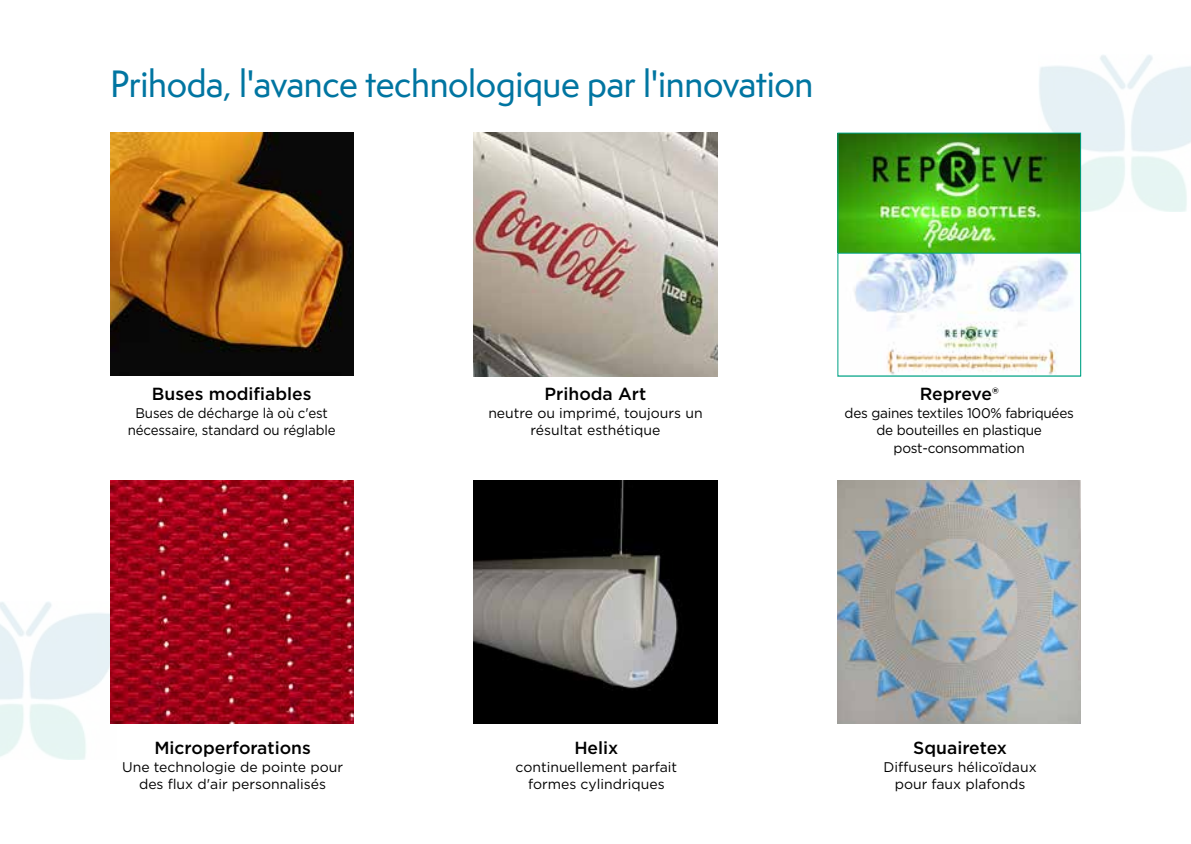
<style>
.page{position:relative;width:1191px;height:844px;background:#fff}
.page>*{position:absolute;margin:0;border:0;box-sizing:border-box;transform-origin:0 0}
.t1{font:500 35px "Semplicita Pro";letter-spacing:-.01em;color:#0075a1;scale:.96 1}
.t2{font:500 17.5px "Gotham";color:#000}
.t3{font:14px/17.5px "Gotham";color:#000;text-align:center}
.t4{font:14px/17.5px "Gotham";letter-spacing:-.02em;color:#000;text-align:center}
.t5{font:14px/17.5px "Gotham";color:#000;text-align:center;scale:.95 1}
</style>
<div class="page">
<img style="left:0;top:601px;width:116px;height:158px">
<img style="left:1038px;top:55px;width:153px;height:156px">
<img style="left:110px;top:133px;width:243px;height:242px">
<img style="left:474px;top:133px;width:243px;height:243px">
<img style="left:839px;top:135px;width:239px;height:239px">
<img style="left:110px;top:480px;width:243px;height:243px">
<img style="left:474px;top:480px;width:243px;height:243px">
<img style="left:837px;top:480px;width:243px;height:243px">
<h1 class="t1" style="left:110px;top:59px;width:734px">Prihoda, l'avance technologique par l'innovation</h1>
<p class="t2" style="left:152px;top:382px;width:161px">Buses modifiables</p>
<p class="t5" style="left:128px;top:403px;width:220px">Buses de décharge là où c'est nécessaire, standard ou réglable</p>
<p class="t2" style="left:544px;top:382px;width:103px">Prihoda Art</p>
<p class="t3" style="left:488px;top:403px;width:216px">neutre ou imprimé, toujours un résultat esthétique</p>
<p class="t2" style="left:919px;top:382px;width:80px">Repreve®</p>
<p class="t4" style="left:844px;top:403px;width:231px">des gaines textiles 100% fabriquées de bouteilles en plastique post-consommation</p>
<p class="t2" style="left:154px;top:736px;width:158px">Microperforations</p>
<p class="t3" style="left:122px;top:757px;width:222px">Une technologie de pointe pour des flux d'air personnalisés</p>
<p class="t2" style="left:574px;top:736px;width:46px">Helix</p>
<p class="t3" style="left:515px;top:757px;width:163px">continuellement parfait formes cylindriques</p>
<p class="t2" style="left:913px;top:736px;width:95px">Squairetex</p>
<p class="t3" style="left:883px;top:757px;width:155px">Diffuseurs hélicoïdaux pour faux plafonds</p>
</div>
